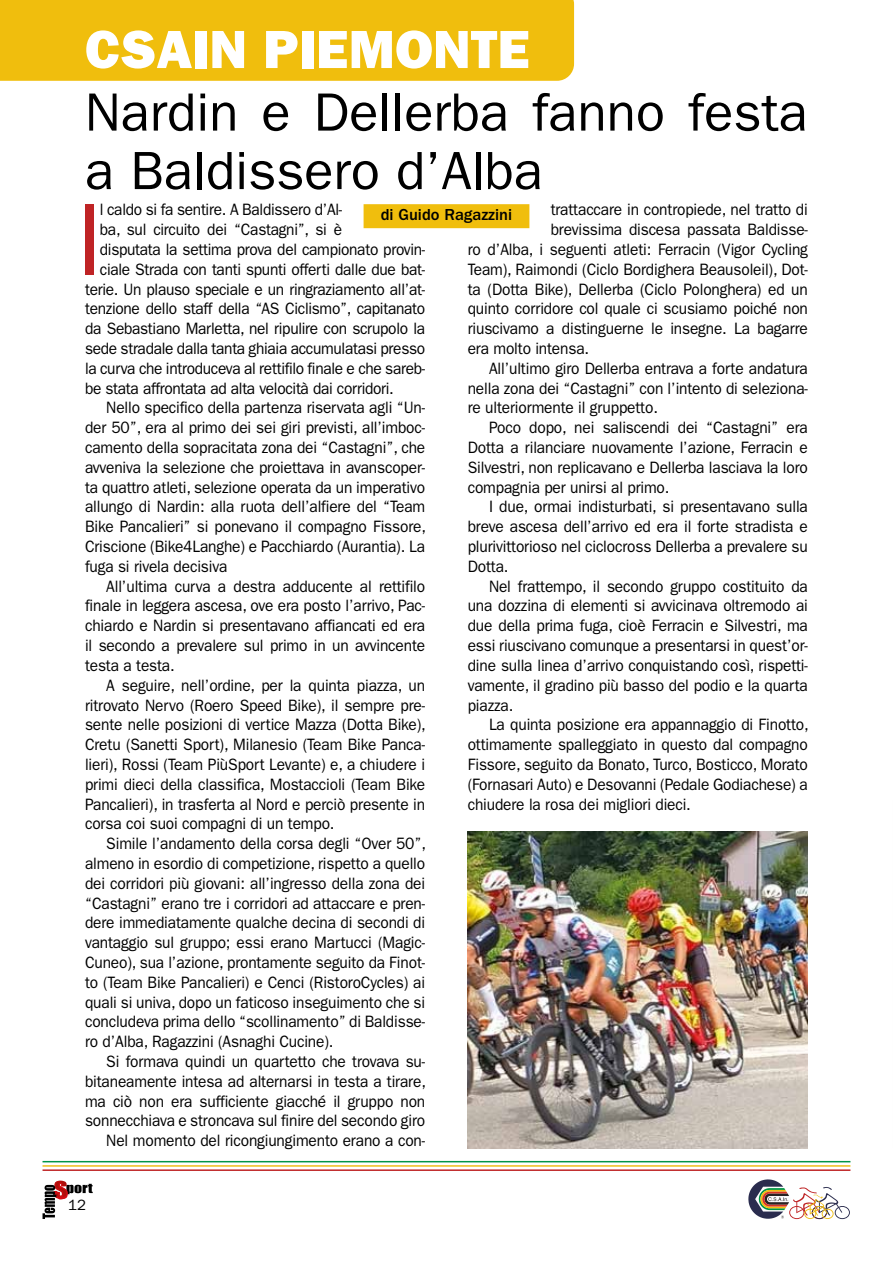
<style>
.page{position:relative;width:893px;height:1263px;background:#fff}
.page>*{position:absolute;margin:0;border:0;box-sizing:border-box;transform-origin:0 0}
.t1{font:103.05px "ITC Franklin Gothic Std";color:#bf2325;scale:.94 1}
.t2{font:54px/58.5px "ITC Franklin Gothic Std";color:#000}
.t3{font:54px "ITC Franklin Gothic Std Hvy";color:#fff}
.t4{font:16.5px "ITC Franklin Gothic Std";letter-spacing:-.01em;color:#000;scale:.94 1}
.t5{font:500 16.5px "ITC Franklin Gothic Std";color:#000}
.t6{font:15px "ITC Franklin Gothic Std";color:#000}
</style>
<div class="page">
<svg style="left:43px;top:1181px;width:50px;height:38px"></svg>
<svg style="left:748px;top:1179px;width:102px;height:40px"></svg>
<hr style="left:43px;top:1161px;width:807px;height:1px;background:#009546">
<hr style="left:43px;top:1165px;width:807px;height:2px;background:#eebe1b">
<hr style="left:43px;top:1169px;width:807px;height:2px;background:#bf2325">
<div style="left:0;top:0;width:574px;height:81px;background:#f0be0d"></div>
<div style="left:364px;top:204px;width:165px;height:24px;background:#f0be0d"></div>
<img style="left:468px;top:831px;width:340px;height:317px">
<h2 class="t3" style="left:85px;top:18px;width:446px">CSAIN PIEMONTE</h2>
<h2 class="t2" style="left:85px;top:83px;width:724px">Nardin e Dellerba fanno festa a Baldissero d’Alba</h2>
<h1 class="t1" style="left:77px;top:181px;width:28px">I</h1>
<p class="t4" style="left:100px;top:200px;width:259px">l caldo si fa sentire. A Baldissero d’Al-</p>
<p class="t4" style="left:551px;top:200px;width:275px">trattaccare in contropiede, nel tratto di</p>
<p class="t4" style="left:551px;top:220px;width:275px">brevissima discesa passata Baldisse-</p>
<p class="t4" style="left:468px;top:240px;width:363px">ro d’Alba, i seguenti atleti: Ferracin (Vigor Cycling</p>
<p class="t4" style="left:468px;top:260px;width:363px">Team), Raimondi (Ciclo Bordighera Beausoleil), Dot-</p>
<p class="t4" style="left:468px;top:280px;width:363px">ta (Dotta Bike), Dellerba (Ciclo Polonghera) ed un</p>
<p class="t4" style="left:468px;top:299px;width:363px">quinto corridore col quale ci scusiamo poiché non</p>
<p class="t4" style="left:468px;top:319px;width:363px">riuscivamo a distinguerne le insegne. La bagarre</p>
<p class="t4" style="left:468px;top:339px;width:131px">era molto intensa.</p>
<p class="t4" style="left:489px;top:359px;width:341px">All’ultimo giro Dellerba entrava a forte andatura</p>
<p class="t4" style="left:468px;top:379px;width:363px">nella zona dei “Castagni” con l’intento di seleziona-</p>
<p class="t4" style="left:468px;top:398px;width:204px">re ulteriormente il gruppetto.</p>
<p class="t4" style="left:489px;top:418px;width:341px">Poco dopo, nei saliscendi dei “Castagni” era</p>
<p class="t4" style="left:468px;top:438px;width:363px">Dotta a rilanciare nuovamente l’azione, Ferracin e</p>
<p class="t4" style="left:468px;top:458px;width:363px">Silvestri, non replicavano e Dellerba lasciava la loro</p>
<p class="t4" style="left:468px;top:478px;width:216px">compagnia per unirsi al primo.</p>
<p class="t4" style="left:489px;top:497px;width:341px">I due, ormai indisturbati, si presentavano sulla</p>
<p class="t4" style="left:468px;top:517px;width:363px">breve ascesa dell’arrivo ed era il forte stradista e</p>
<p class="t4" style="left:468px;top:537px;width:363px">plurivittorioso nel ciclocross Dellerba a prevalere su</p>
<p class="t4" style="left:468px;top:557px;width:45px">Dotta.</p>
<p class="t4" style="left:489px;top:577px;width:341px">Nel frattempo, il secondo gruppo costituito da</p>
<p class="t4" style="left:468px;top:596px;width:363px">una dozzina di elementi si avvicinava oltremodo ai</p>
<p class="t4" style="left:468px;top:616px;width:363px">due della prima fuga, cioè Ferracin e Silvestri, ma</p>
<p class="t4" style="left:468px;top:636px;width:363px">essi riuscivano comunque a presentarsi in quest’or-</p>
<p class="t4" style="left:468px;top:656px;width:363px">dine sulla linea d’arrivo conquistando così, rispetti-</p>
<p class="t4" style="left:468px;top:676px;width:363px">vamente, il gradino più basso del podio e la quarta</p>
<p class="t4" style="left:468px;top:695px;width:50px">piazza.</p>
<p class="t4" style="left:489px;top:715px;width:342px">La quinta posizione era appannaggio di Finotto,</p>
<p class="t4" style="left:468px;top:735px;width:363px">ottimamente spalleggiato in questo dal compagno</p>
<p class="t4" style="left:468px;top:755px;width:363px">Fissore, seguito da Bonato, Turco, Bosticco, Morato</p>
<p class="t4" style="left:468px;top:775px;width:363px">(Fornasari Auto) e Desovanni (Pedale Godiachese) a</p>
<p class="t4" style="left:468px;top:794px;width:239px">chiudere la rosa dei migliori dieci.</p>
<p class="t5" style="left:381px;top:205px;width:133px">di Guido Ragazzini</p>
<p class="t4" style="left:100px;top:220px;width:259px">ba, sul circuito dei “Castagni”, si è</p>
<p class="t4" style="left:100px;top:240px;width:348px">disputata la settima prova del campionato provin-</p>
<p class="t4" style="left:100px;top:260px;width:348px">ciale Strada con tanti spunti offerti dalle due bat-</p>
<p class="t4" style="left:85px;top:280px;width:363px">terie. Un plauso speciale e un ringraziamento all’at-</p>
<p class="t4" style="left:85px;top:299px;width:363px">tenzione dello staff della “AS Ciclismo”, capitanato</p>
<p class="t4" style="left:85px;top:319px;width:363px">da Sebastiano Marletta, nel ripulire con scrupolo la</p>
<p class="t4" style="left:85px;top:339px;width:363px">sede stradale dalla tanta ghiaia accumulatasi presso</p>
<p class="t4" style="left:85px;top:359px;width:363px">la curva che introduceva al rettifilo finale e che sareb-</p>
<p class="t4" style="left:85px;top:379px;width:330px">be stata affrontata ad alta velocità dai corridori.</p>
<p class="t4" style="left:106px;top:398px;width:341px">Nello specifico della partenza riservata agli “Un-</p>
<p class="t4" style="left:85px;top:418px;width:363px">der 50”, era al primo dei sei giri previsti, all’imboc-</p>
<p class="t4" style="left:85px;top:438px;width:363px">camento della sopracitata zona dei “Castagni”, che</p>
<p class="t4" style="left:85px;top:458px;width:363px">avveniva la selezione che proiettava in avanscoper-</p>
<p class="t4" style="left:85px;top:478px;width:363px">ta quattro atleti, selezione operata da un imperativo</p>
<p class="t4" style="left:85px;top:497px;width:363px">allungo di Nardin: alla ruota dell’alfiere del “Team</p>
<p class="t4" style="left:85px;top:517px;width:364px">Bike Pancalieri” si ponevano il compagno Fissore,</p>
<p class="t4" style="left:85px;top:537px;width:363px">Criscione (Bike4Langhe) e Pacchiardo (Aurantia). La</p>
<p class="t4" style="left:85px;top:557px;width:153px">fuga si rivela decisiva</p>
<p class="t4" style="left:106px;top:577px;width:341px">All’ultima curva a destra adducente al rettifilo</p>
<p class="t4" style="left:85px;top:596px;width:363px">finale in leggera ascesa, ove era posto l’arrivo, Pac-</p>
<p class="t4" style="left:85px;top:616px;width:363px">chiardo e Nardin si presentavano affiancati ed era</p>
<p class="t4" style="left:85px;top:636px;width:363px">il secondo a prevalere sul primo in un avvincente</p>
<p class="t4" style="left:85px;top:656px;width:97px">testa a testa.</p>
<p class="t4" style="left:106px;top:676px;width:341px">A seguire, nell’ordine, per la quinta piazza, un</p>
<p class="t4" style="left:85px;top:695px;width:363px">ritrovato Nervo (Roero Speed Bike), il sempre pre-</p>
<p class="t4" style="left:85px;top:715px;width:364px">sente nelle posizioni di vertice Mazza (Dotta Bike),</p>
<p class="t4" style="left:85px;top:735px;width:363px">Cretu (Sanetti Sport), Milanesio (Team Bike Panca-</p>
<p class="t4" style="left:85px;top:755px;width:363px">lieri), Rossi (Team PiùSport Levante) e, a chiudere i</p>
<p class="t4" style="left:85px;top:775px;width:363px">primi dieci della classifica, Mostaccioli (Team Bike</p>
<p class="t4" style="left:85px;top:794px;width:363px">Pancalieri), in trasferta al Nord e perciò presente in</p>
<p class="t4" style="left:85px;top:814px;width:267px">corsa coi suoi compagni di un tempo.</p>
<p class="t4" style="left:106px;top:834px;width:342px">Simile l’andamento della corsa degli “Over 50”,</p>
<p class="t4" style="left:85px;top:854px;width:363px">almeno in esordio di competizione, rispetto a quello</p>
<p class="t4" style="left:85px;top:874px;width:363px">dei corridori più giovani: all’ingresso della zona dei</p>
<p class="t4" style="left:85px;top:893px;width:363px">“Castagni” erano tre i corridori ad attaccare e pren-</p>
<p class="t4" style="left:85px;top:913px;width:363px">dere immediatamente qualche decina di secondi di</p>
<p class="t4" style="left:85px;top:933px;width:363px">vantaggio sul gruppo; essi erano Martucci (Magic-</p>
<p class="t4" style="left:85px;top:953px;width:363px">Cuneo), sua l’azione, prontamente seguito da Finot-</p>
<p class="t4" style="left:85px;top:973px;width:363px">to (Team Bike Pancalieri) e Cenci (RistoroCycles) ai</p>
<p class="t4" style="left:85px;top:992px;width:363px">quali si univa, dopo un faticoso inseguimento che si</p>
<p class="t4" style="left:85px;top:1012px;width:363px">concludeva prima dello “scollinamento” di Baldisse-</p>
<p class="t4" style="left:85px;top:1032px;width:266px">ro d’Alba, Ragazzini (Asnaghi Cucine).</p>
<p class="t4" style="left:106px;top:1052px;width:341px">Si formava quindi un quartetto che trovava su-</p>
<p class="t4" style="left:85px;top:1072px;width:364px">bitaneamente intesa ad alternarsi in testa a tirare,</p>
<p class="t4" style="left:85px;top:1091px;width:363px">ma ciò non era sufficiente giacché il gruppo non</p>
<p class="t4" style="left:85px;top:1111px;width:363px">sonnecchiava e stroncava sul finire del secondo giro</p>
<p class="t4" style="left:106px;top:1131px;width:341px">Nel momento del ricongiungimento erano a con-</p>
<p class="t6" style="left:68px;top:1196px;width:19px">12</p>
</div>
